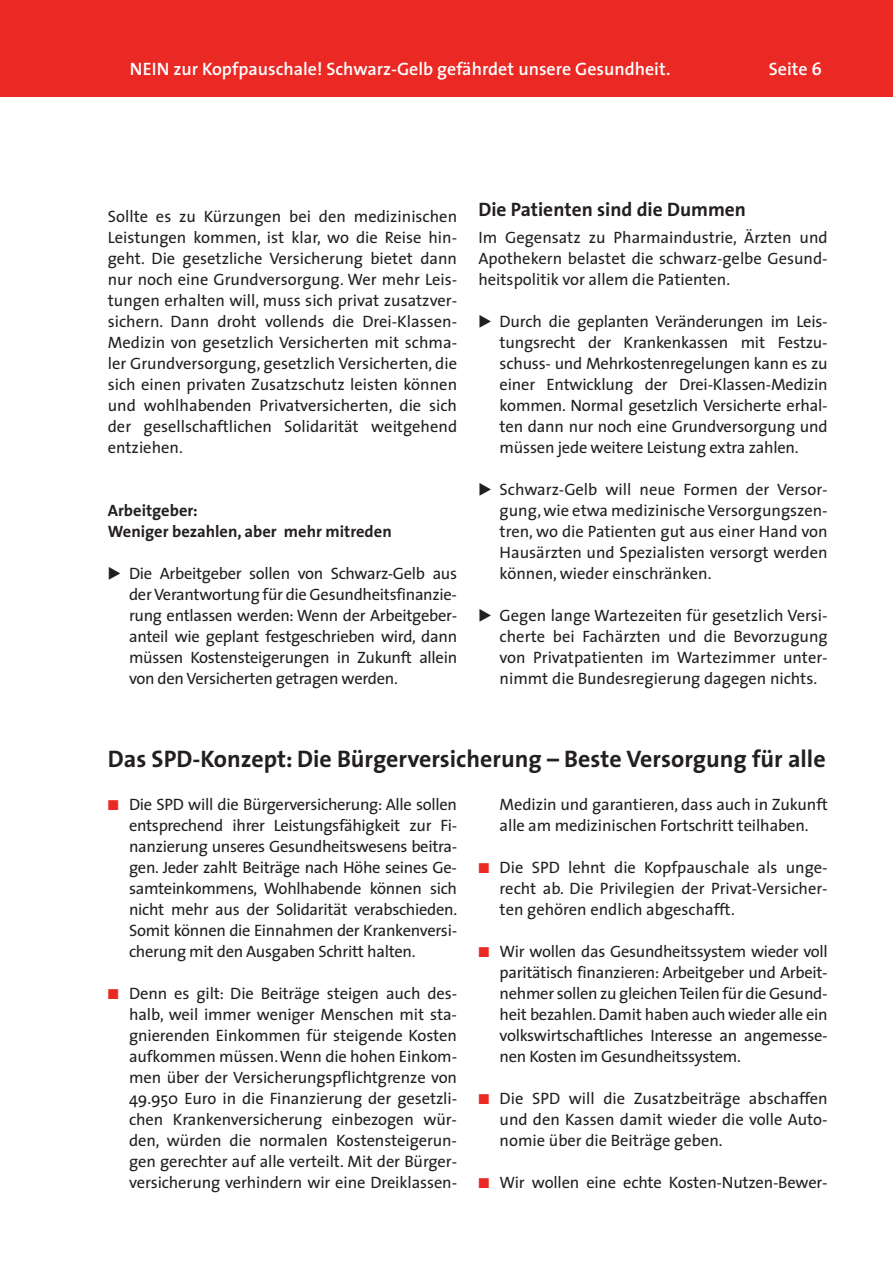
<style>
.page{position:relative;width:893px;height:1263px;background:#fff}
.page>*{position:absolute;margin:0;border:0;box-sizing:border-box;transform-origin:0 0}
.t1{font:700 24px "The Sans";color:#231f20}
.t2{font:700 19.5px "The Sans";color:#231f20}
.t3{font:600 18px "The Sans";color:#fff}
.t4{font:16.5px/21px "The Sans";letter-spacing:-.005em;color:#231f20;text-align:justify}
.t5{font:700 16.5px/21px "The Sans";color:#231f20}
.s1{font-family:"European Pi Three"}
</style>
<div class="page">
<div style="left:0;top:0;width:893px;height:96px;background:#ea2924"></div>
<p class="t3" style="left:130px;top:62px;width:542px">NEIN zur Kopfpauschale! Schwarz-Gelb gefährdet unsere Gesundheit.</p>
<p class="t3" style="left:769px;top:62px;width:55px">Seite 6</p>
<p class="t4" style="left:108px;top:208px;width:351px">Sollte es zu Kürzungen bei den medizinischen Leistungen kommen, ist klar, wo die Reise hin&shy;geht. Die gesetzliche Versicherung bietet dann nur noch eine Grundversorgung. Wer mehr Leis&shy;tungen erhalten will, muss sich privat zusatzver&shy;sichern. Dann droht vollends die Drei-Klassen-Medizin von gesetzlich Versicherten mit schma&shy;ler Grundversorgung, gesetzlich Versicherten, die sich einen privaten Zusatzschutz leisten können und wohlhabenden Privatversicherten, die sich der gesellschaftlichen Solidarität weitgehend entziehen.</p>
<p class="t5" style="left:108px;top:502px;width:285px">Arbeitgeber:<br>Weniger bezahlen, aber mehr mitreden</p>
<p class="t4" style="left:129px;top:565px;width:330px;text-indent:-21px"><span class="s1">-</span> Die Arbeitgeber sollen von Schwarz-Gelb aus der Verantwortung für die Gesundheitsfinanzie&shy;rung entlassen werden: Wenn der Arbeitgeber&shy;anteil wie geplant festgeschrieben wird, dann müssen Kostensteigerungen in Zukunft allein von den Versicherten getragen werden.</p>
<p class="t2" style="left:478px;top:202px;width:269px">Die Patienten sind die Dummen</p>
<p class="t4" style="left:478px;top:229px;width:351px">Im Gegensatz zu Pharmaindustrie, Ärzten und Apothekern belastet die schwarz-gelbe Gesund&shy;heitspolitik vor allem die Patienten.</p>
<p class="t4" style="left:500px;top:313px;width:330px;text-indent:-21px"><span class="s1">-</span> Durch die geplanten Veränderungen im Leis&shy;tungsrecht der Krankenkassen mit Festzu&shy;schuss- und Mehrkostenregelungen kann es zu einer Entwicklung der Drei-Klassen-Medizin kommen. Normal gesetzlich Versicherte erhal&shy;ten dann nur noch eine Grundversorgung und müssen jede weitere Leistung extra zahlen.</p>
<p class="t4" style="left:500px;top:481px;width:330px;text-indent:-21px"><span class="s1">-</span> Schwarz-Gelb will neue Formen der Versor&shy;gung, wie etwa medizinische Versorgungszen&shy;tren, wo die Patienten gut aus einer Hand von Hausärzten und Spezialisten versorgt werden können, wieder einschränken.</p>
<p class="t4" style="left:500px;top:607px;width:330px;text-indent:-21px"><span class="s1">-</span> Gegen lange Wartezeiten für gesetzlich Versi&shy;cherte bei Fachärzten und die Bevorzugung von Privatpatienten im Wartezimmer unter&shy;nimmt die Bundesregierung dagegen nichts.</p>
<h1 class="t1" style="left:108px;top:749px;width:719px">Das SPD-Konzept: Die Bürgerversicherung – Beste Versorgung für alle</h1>
<p class="t4" style="left:129px;top:796px;width:330px">Die SPD will die Bürgerversicherung: Alle sollen entsprechend ihrer Leistungsfähigkeit zur Fi&shy;nanzierung unseres Gesundheitswesens beitra&shy;gen. Jeder zahlt Beiträge nach Höhe seines Ge&shy;samteinkommens, Wohlhabende können sich nicht mehr aus der Solidarität verabschieden.<br>Somit können die Einnahmen der Krankenversi&shy;cherung mit den Ausgaben Schritt halten.</p>
<p class="t4" style="left:129px;top:985px;width:330px">Denn es gilt: Die Beiträge steigen auch des&shy;halb, weil immer weniger Menschen mit sta&shy;gnierenden Einkommen für steigende Kosten aufkommen müssen. Wenn die hohen Einkom&shy;men über der Versicherungspflichtgrenze von 49.950 Euro in die Finanzierung der gesetzli&shy;chen Krankenversicherung einbezogen wür&shy;den, würden die normalen Kostensteigerun&shy;gen gerechter auf alle verteilt. Mit der Bürger&shy;versicherung verhindern wir eine Dreiklassen-</p>
<p class="t4" style="left:500px;top:796px;width:330px">Medizin und garantieren, dass auch in Zukunft alle am medizinischen Fortschritt teilhaben.</p>
<p class="t4" style="left:500px;top:859px;width:330px">Die SPD lehnt die Kopfpauschale als unge&shy;recht ab. Die Privilegien der Privat-Versicher&shy;ten gehören endlich abgeschafft.</p>
<p class="t4" style="left:500px;top:943px;width:330px">Wir wollen das Gesundheitssystem wieder voll paritätisch finanzieren: Arbeitgeber und Arbeit&shy;nehmer sollen zu gleichen Teilen für die Gesund&shy;heit bezahlen. Damit haben auch wieder alle ein volkswirtschaftliches Interesse an angemesse&shy;nen Kosten im Gesundheitssystem.</p>
<p class="t4" style="left:500px;top:1090px;width:330px">Die SPD will die Zusatzbeiträge abschaffen und den Kassen damit wieder die volle Auto&shy;nomie über die Beiträge geben.</p>
<p class="t4" style="left:500px;top:1174px;width:330px">Wir wollen eine echte Kosten-Nutzen-Bewer-</p>
</div>
